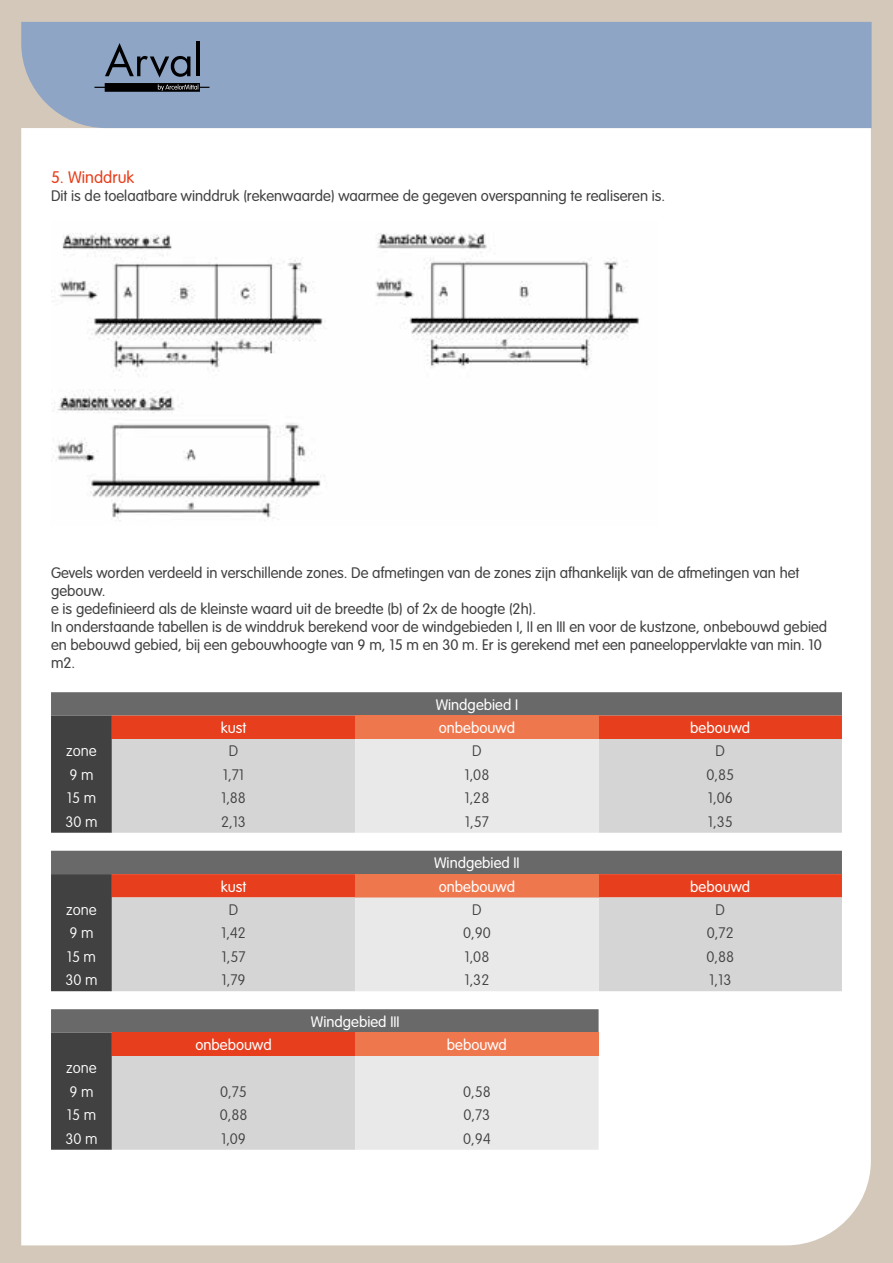
<style>
.page{position:relative;width:893px;height:1263px;background:#d3c8ba}
.page>*{position:absolute;margin:0;border:0;box-sizing:border-box;transform-origin:0 0}
.t1{font:300 16.5px "VAG Rounded";color:#e73f1d}
.t2{font:300 15px/18px "VAG Rounded";color:#414141}
.t3{font:100 15px "VAG Rounded";color:#414141}
.t4{font:300 15px "VAG Rounded";color:#fff}
.t5{font:100 15px/23.4px "VAG Rounded";color:#fff}
</style>
<div class="page">
<div style="left:21px;top:128px;width:850px;height:1117px;background:#fff"></div>
<div style="left:21px;top:22px;width:851px;height:106px;background:#8ea5c6"></div>
<hr style="left:197px;top:42px;width:3px;height:34px;background:#000">
<svg style="left:94px;top:43px;width:115px;height:49px;background:#67778e"></svg>
<img style="left:51px;top:222px;width:606px;height:304px">
<svg style="left:51px;top:692px;width:791px;height:141px;background:#c1a9a4"></svg>
<svg style="left:51px;top:851px;width:791px;height:140px;background:#c1a9a4"></svg>
<svg style="left:51px;top:1009px;width:548px;height:141px;background:#bfa9a3"></svg>
<p class="t1" style="left:51px;top:167px;width:85px">5. Winddruk</p>
<p class="t2" style="left:51px;top:187px;width:616px">Dit is de toelaatbare winddruk (rekenwaarde) waarmee de gegeven overspanning te realiseren is.</p>
<p class="t2" style="left:51px;top:564px;width:778px">Gevels worden verdeeld in verschillende zones. De afmetingen van de zones zijn afhankelijk van de afmetingen van het gebouw.<br>e is gedefinieerd als de kleinste waard uit de breedte (b) of 2x de hoogte (2h).<br>In onderstaande tabellen is de winddruk berekend voor de windgebieden I, II en III en voor de kustzone, onbebouwd gebied en bebouwd gebied, bij een gebouwhoogte van 9 m, 15 m en 30 m. Er is gerekend met een paneeloppervlakte van min. 10 m2.</p>
<p class="t4" style="left:436px;top:696px;width:84px">Windgebied I</p>
<p class="t4" style="left:221px;top:719px;width:27px">kust</p>
<p class="t4" style="left:439px;top:719px;width:78px">onbebouwd</p>
<p class="t4" style="left:690px;top:719px;width:62px">bebouwd</p>
<p class="t5" style="left:66px;top:740px;width:32px">zone</p>
<p class="t3" style="left:229px;top:743px;width:11px">D</p>
<p class="t3" style="left:472px;top:743px;width:11px">D</p>
<p class="t3" style="left:715px;top:743px;width:11px">D</p>
<p class="t5" style="left:69px;top:763px;width:26px">9 m</p>
<p class="t3" style="left:223px;top:766px;width:23px">1,71</p>
<p class="t3" style="left:464px;top:766px;width:26px">1,08</p>
<p class="t3" style="left:706px;top:766px;width:29px">0,85</p>
<p class="t5" style="left:67px;top:787px;width:31px">15 m</p>
<p class="t3" style="left:221px;top:789px;width:26px">1,88</p>
<p class="t3" style="left:464px;top:789px;width:26px">1,28</p>
<p class="t3" style="left:708px;top:789px;width:26px">1,06</p>
<p class="t5" style="left:65px;top:810px;width:34px">30 m</p>
<p class="t3" style="left:221px;top:813px;width:26px">2,13</p>
<p class="t3" style="left:465px;top:813px;width:26px">1,57</p>
<p class="t3" style="left:708px;top:813px;width:26px">1,35</p>
<p class="t4" style="left:434px;top:854px;width:87px">Windgebied II</p>
<p class="t4" style="left:221px;top:878px;width:27px">kust</p>
<p class="t4" style="left:439px;top:878px;width:78px">onbebouwd</p>
<p class="t4" style="left:690px;top:878px;width:62px">bebouwd</p>
<p class="t5" style="left:66px;top:898px;width:32px">zone</p>
<p class="t3" style="left:229px;top:901px;width:11px">D</p>
<p class="t3" style="left:472px;top:901px;width:11px">D</p>
<p class="t3" style="left:715px;top:901px;width:11px">D</p>
<p class="t5" style="left:69px;top:922px;width:26px">9 m</p>
<p class="t3" style="left:221px;top:924px;width:26px">1,42</p>
<p class="t3" style="left:463px;top:924px;width:29px">0,90</p>
<p class="t3" style="left:707px;top:924px;width:28px">0,72</p>
<p class="t5" style="left:67px;top:945px;width:31px">15 m</p>
<p class="t3" style="left:221px;top:948px;width:26px">1,57</p>
<p class="t3" style="left:464px;top:948px;width:26px">1,08</p>
<p class="t3" style="left:706px;top:948px;width:29px">0,88</p>
<p class="t5" style="left:65px;top:969px;width:34px">30 m</p>
<p class="t3" style="left:221px;top:971px;width:26px">1,79</p>
<p class="t3" style="left:464px;top:971px;width:26px">1,32</p>
<p class="t3" style="left:709px;top:971px;width:24px">1,13</p>
<p class="t4" style="left:311px;top:1013px;width:90px">Windgebied III</p>
<p class="t4" style="left:195px;top:1036px;width:78px">onbebouwd</p>
<p class="t4" style="left:447px;top:1036px;width:62px">bebouwd</p>
<p class="t5" style="left:66px;top:1057px;width:32px">zone<br>9 m</p>
<p class="t3" style="left:220px;top:1083px;width:28px">0,75</p>
<p class="t3" style="left:463px;top:1083px;width:29px">0,58</p>
<p class="t5" style="left:67px;top:1104px;width:31px">15 m</p>
<p class="t3" style="left:220px;top:1106px;width:29px">0,88</p>
<p class="t3" style="left:463px;top:1106px;width:28px">0,73</p>
<p class="t5" style="left:65px;top:1127px;width:34px">30 m</p>
<p class="t3" style="left:221px;top:1130px;width:26px">1,09</p>
<p class="t3" style="left:463px;top:1130px;width:29px">0,94</p>
</div>
